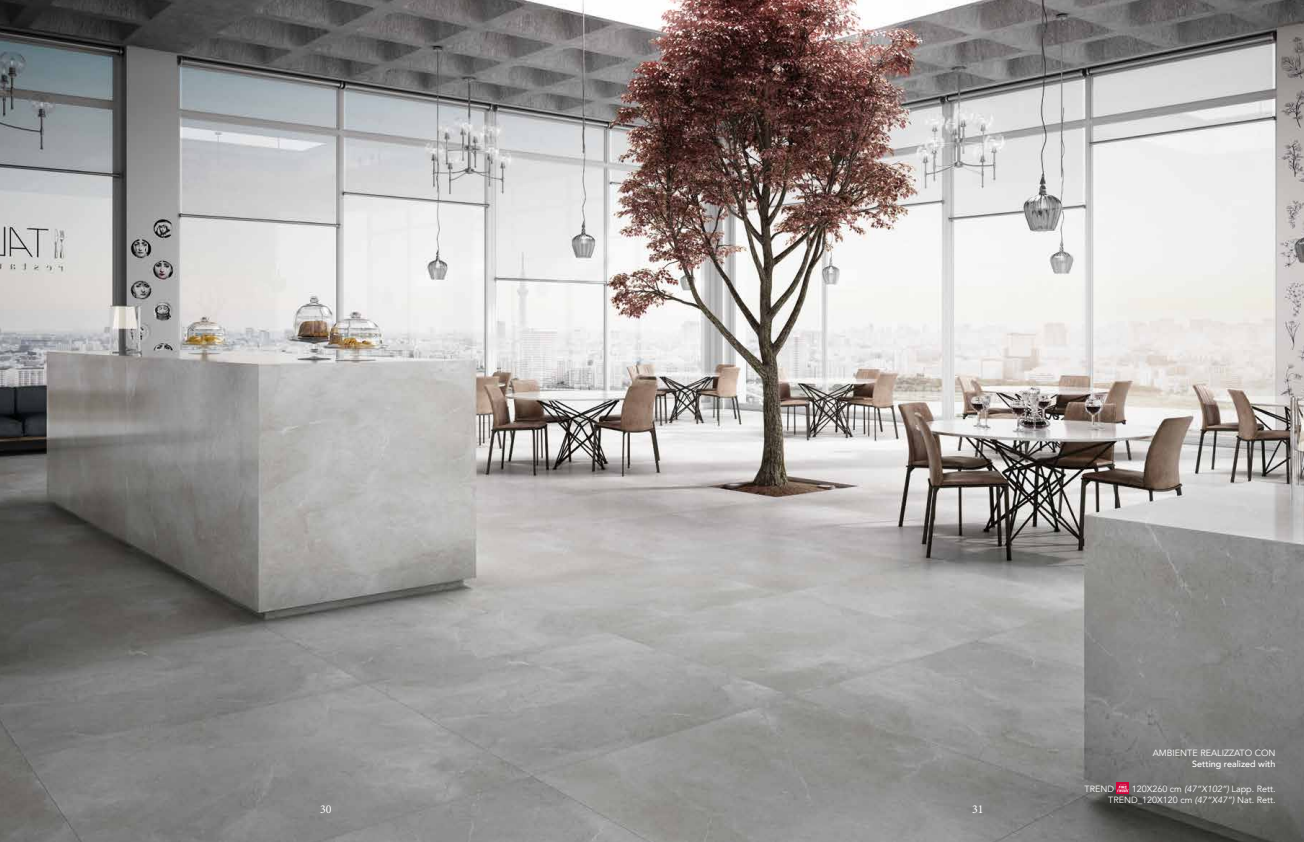
<style>
.page{position:relative;width:1304px;height:842px;background:#fff}
.page>*{position:absolute;margin:0;border:0;box-sizing:border-box;transform-origin:0 0}
.t1{font:12px "Minion Pro";color:#fff}
.t2{font:9px/10.8px "Avenir";color:#fff;text-align:right}
.t3{font:500 9px "Avenir";color:#fff}
.s1{font-style:italic}
</style>
<div class="page">
<img style="left:0;top:0;width:1304px;height:842px">
<div style="left:1117px;top:783px;width:12px;height:11px;background:#d0043c"></div>
<svg style="left:1117px;top:784px;width:12px;height:12px"></svg>
<h1 class="t1" style="left:320px;top:801px;width:13px">30</h1>
<h1 class="t1" style="left:972px;top:801px;width:13px">31</h1>
<p class="t2" style="left:1153px;top:748px;width:124px">AMBIENTE REALIZZATO CON</p>
<p class="t3" style="left:1192px;top:756px;width:85px">Setting realized with</p>
<p class="t2" style="left:1108px;top:784px;width:169px">120X260 cm <span class="s1">(47”X102”)</span> Lapp. Rett.<br>TREND_120X120 cm <span class="s1">(47”X47”)</span> Nat. Rett.</p>
<p class="t2" style="left:1085px;top:784px;width:31px">TREND</p>
</div>
